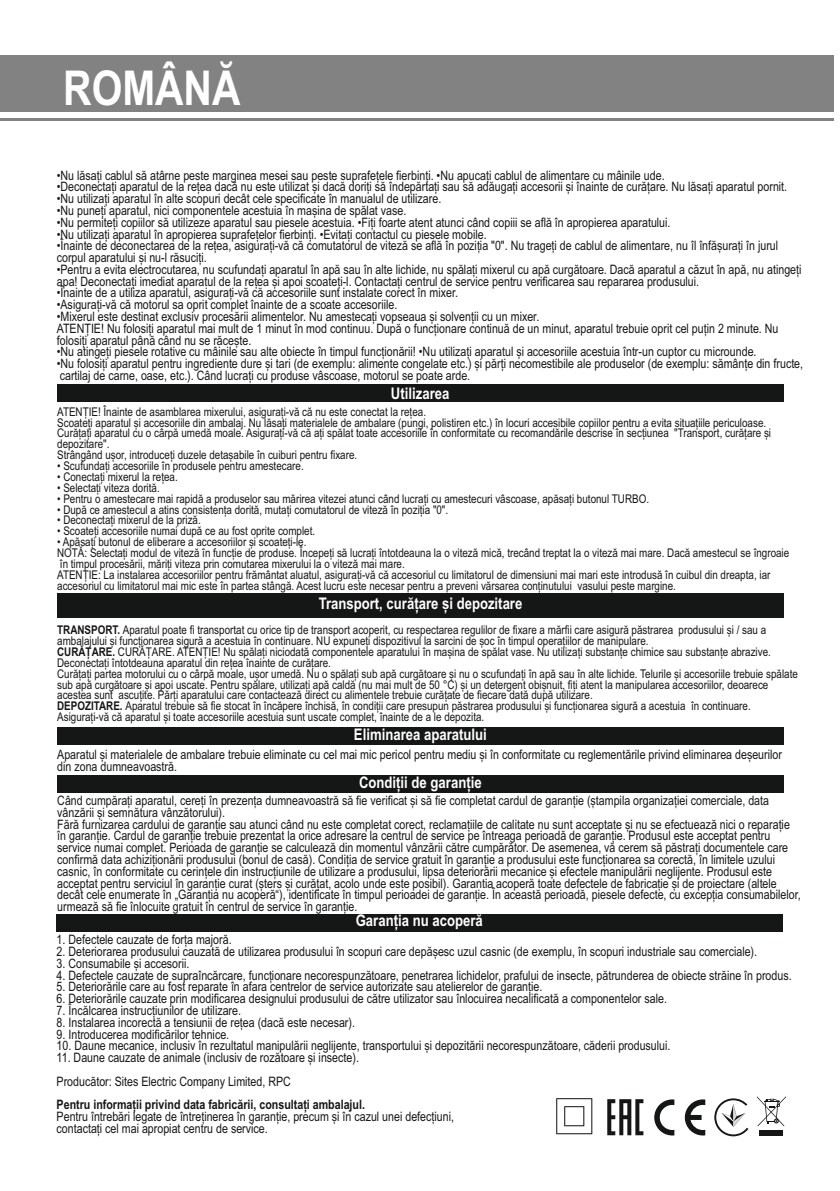
<style>
.page{position:relative;width:840px;height:1191px;background:#fff}
.page>*{position:absolute;margin:0;border:0;box-sizing:border-box;transform-origin:0 0}
.t1{font:700 48px "Arial Narrow";color:#fff}
.t2{font:700 16px "Arial Narrow";color:#fff}
.t3{font:13px/11.8px "Arial Narrow";color:#151616}
.t4{font:700 13px "Arial Narrow";color:#151616}
.t5{font:12px/10.8px "Arial Narrow";color:#151616}
.s1{font-weight:700}
</style>
<div class="page">
<div style="left:0;top:55px;width:833px;height:57px;background:#818281"></div>
<hr style="left:0;top:118px;width:833px;height:3px;background:#818281">
<div style="left:57px;top:384px;width:726px;height:17px;background:#151616"></div>
<div style="left:57px;top:593px;width:726px;height:24px;background:#151616"></div>
<div style="left:57px;top:727px;width:726px;height:17px;background:#151616"></div>
<div style="left:57px;top:776px;width:726px;height:17px;background:#151616"></div>
<div style="left:56px;top:914px;width:726px;height:17px;background:#151616"></div>
<svg style="left:654px;top:1099px;width:51px;height:36px"></svg>
<svg style="left:607px;top:1099px;width:36px;height:36px"></svg>
<svg style="left:556px;top:1098px;width:36px;height:36px"></svg>
<svg style="left:757px;top:1096px;width:28px;height:30px"></svg>
<div style="left:759px;top:1130px;width:24px;height:6px;background:#151616"></div>
<svg style="left:714px;top:1098px;width:34px;height:38px"></svg>
<h1 class="t1" style="left:61px;top:65px;width:179px">ROMÂNĂ</h1>
<h1 class="t1" style="left:54px;top:67px;width:148px">POLSKI</h1>
<p class="t3" style="left:57px;top:170px;width:609px">• Nu lăsați cablul să atârne peste marginea mesei sau peste suprafețele fierbinți. • Nu apucați cablul de alimentare cu mâinile ude.</p>
<p class="t3" style="left:57px;top:182px;width:731px">• Deconectați aparatul de la rețea dacă nu este utilizat și dacă doriți să îndepărtați sau să adăugați accesorii și înainte de curățare. Nu lăsați aparatul pornit.</p>
<p class="t3" style="left:57px;top:194px;width:386px">• Nu utilizați aparatul în alte scopuri decât cele specificate în manualul de utilizare.</p>
<p class="t3" style="left:57px;top:206px;width:351px">• Nu puneți aparatul, nici componentele acestuia în mașina de spălat vase.</p>
<p class="t3" style="left:57px;top:217px;width:615px">• Nu permiteți copiilor să utilizeze aparatul sau piesele acestuia. • Fiți foarte atent atunci când copiii se află în apropierea aparatului.</p>
<p class="t3" style="left:57px;top:229px;width:431px">• Nu utilizați aparatul în apropierea suprafețelor fierbinți. • Evitați contactul cu piesele mobile.</p>
<p class="t3" style="left:57px;top:241px;width:722px">• Înainte de deconectarea de la rețea, asigurați-vă că comutatorul de viteză se află în poziția "0". Nu trageți de cablul de alimentare, nu îl înfășurați în jurul corpul aparatului și nu-l răsuciți.</p>
<p class="t3" style="left:57px;top:264px;width:745px">• Pentru a evita electrocutarea, nu scufundați aparatul în apă sau în alte lichide, nu spălați mixerul cu apă curgătoare. Dacă aparatul a căzut în apă, nu atingeți apa! Deconectați imediat aparatul de la rețea și apoi scoateți-l. Contactați centrul de service pentru verificarea sau repararea produsului.</p>
<p class="t3" style="left:57px;top:288px;width:402px">• Înainte de a utiliza aparatul, asigurați-vă că accesoriile sunt instalate corect în mixer.</p>
<p class="t3" style="left:57px;top:300px;width:342px">• Asigurați-vă că motorul sa oprit complet înainte de a scoate accesoriile.</p>
<p class="t3" style="left:57px;top:312px;width:722px">• Mixerul este destinat exclusiv procesării alimentelor. Nu amestecați vopseaua și solvenții cu un mixer.<br>ATENȚIE! Nu folosiți aparatul mai mult de 1 minut în mod continuu. După o funcționare continuă de un minut, aparatul trebuie oprit cel puțin 2 minute. Nu folosiți aparatul până când nu se răcește.</p>
<p class="t3" style="left:57px;top:347px;width:700px">• Nu atingeți piesele rotative cu mâinile sau alte obiecte în timpul funcționării! • Nu utilizați aparatul și accesoriile acestuia într-un cuptor cu microunde.</p>
<p class="t3" style="left:57px;top:359px;width:747px">• Nu folosiți aparatul pentru ingrediente dure și tari (de exemplu: alimente congelate etc.) și părți necomestibile ale produselor (de exemplu: sămânțe din fructe, cartilaj de carne, oase, etc.). Când lucrați cu produse vâscoase, motorul se poate arde.</p>
<p class="t2" style="left:391px;top:387px;width:60px">Utilizarea</p>
<p class="t5" style="left:57px;top:407px;width:715px">ATENȚIE! Înainte de asamblarea mixerului, asigurați-vă că nu este conectat la rețea.<br>Scoateți aparatul și accesoriile din ambalaj. Nu lăsați materialele de ambalare (pungi, polistiren etc.) în locuri accesibile copiilor pentru a evita situațiile periculoase.<br>Curățați aparatul cu o cârpă umedă moale. Asigurați-vă că ați spălat toate accesoriile în conformitate cu recomandările descrise în secțiunea "Transport, curățare și depozitare".<br>Strângând ușor, introduceți duzele detașabile în cuiburi pentru fixare.</p>
<p class="t5" style="left:57px;top:461px;width:248px">• Scufundați accesoriile în produsele pentru amestecare.</p>
<p class="t5" style="left:57px;top:472px;width:122px">• Conectați mixerul la rețea.</p>
<p class="t5" style="left:57px;top:483px;width:104px">• Selectați viteza dorită.</p>
<p class="t5" style="left:57px;top:494px;width:593px">• Pentru o amestecare mai rapidă a produselor sau mărirea vitezei atunci când lucrați cu amestecuri vâscoase, apăsați butonul TURBO.</p>
<p class="t5" style="left:57px;top:505px;width:392px">• După ce amestecul a atins consistența dorită, mutați comutatorul de viteză în poziția "0".</p>
<p class="t5" style="left:57px;top:516px;width:145px">• Deconectați mixerul de la priză.</p>
<p class="t5" style="left:57px;top:527px;width:259px">• Scoateți accesoriile numai după ce au fost oprite complet.</p>
<p class="t5" style="left:57px;top:537px;width:733px">• Apăsați butonul de eliberare a accesoriilor și scoateți-le.<br>NOTĂ: Selectați modul de viteză în funcție de produse. Începeți să lucrați întotdeauna la o viteză mică, trecând treptat la o viteză mai mare. Dacă amestecul se îngroaie în timpul procesării, măriți viteza prin comutarea mixerului la o viteză mai mare.<br>ATENȚIE: La instalarea accesoriilor pentru frământat aluatul, asigurați-vă că accesoriul cu limitatorul de dimensiuni mai mari este introdusă în cuibul din dreapta, iar accesoriul cu limitatorul mai mic este în partea stângă. Acest lucru este necesar pentru a preveni vărsarea conținutului vasului peste margine.</p>
<p class="t2" style="left:318px;top:597px;width:205px">Transport, curățare și depozitare</p>
<p class="t5" style="left:57px;top:625px;width:741px"><span class="s1">TRANSPORT.</span> Aparatul poate fi transportat cu orice tip de transport acoperit, cu respectarea regulilor de fixare a mărfii care asigură păstrarea produsului și / sau a ambalajului și funcționarea sigură a acestuia în continuare. NU expuneți dispozitivul la sarcini de șoc în timpul operațiilor de manipulare.<br><span class="s1">CURĂȚARE.</span> CURĂȚARE. ATENȚIE! Nu spălați niciodată componentele aparatului în mașina de spălat vase. Nu utilizați substanțe chimice sau substanțe abrazive.<br>Deconectați întotdeauna aparatul din rețea înainte de curățare.<br>Curățați partea motorului cu o cârpă moale, ușor umedă. Nu o spălați sub apă curgătoare și nu o scufundați în apă sau în alte lichide. Telurile și accesoriile trebuie spălate sub apă curgătoare și apoi uscate. Pentru spălare, utilizați apă caldă (nu mai mult de 50 °C) și un detergent obișnuit, fiți atent la manipularea accesoriilor, deoarece acestea sunt ascuțite. Părți aparatului care contactează direct cu alimentele trebuie curățate de fiecare dată după utilizare.<br><span class="s1">DEPOZITARE.</span> Aparatul trebuie să fie stocat în încăpere închisă, în condiții care presupun păstrarea produsului și funcționarea sigură a acestuia în continuare.<br>Asigurați-vă că aparatul și toate accesoriile acestuia sunt uscate complet, înainte de a le depozita.</p>
<p class="t2" style="left:354px;top:728px;width:134px">Eliminarea aparatului</p>
<p class="t3" style="left:57px;top:750px;width:725px">Aparatul și materialele de ambalare trebuie eliminate cu cel mai mic pericol pentru mediu și în conformitate cu reglementările privind eliminarea deșeurilor din zona dumneavoastră.</p>
<p class="t2" style="left:359px;top:776px;width:124px">Condiții de garanție</p>
<p class="t3" style="left:57px;top:796px;width:744px">Când cumpărați aparatul, cereți în prezența dumneavoastră să fie verificat și să fie completat cardul de garanție (ștampila organizației comerciale, data vânzării și semnătura vânzătorului).<br>Fără furnizarea cardului de garanție sau atunci când nu este completat corect, reclamațiile de calitate nu sunt acceptate și nu se efectuează nici o reparație în garanție. Cardul de garanție trebuie prezentat la orice adresare la centrul de service pe întreaga perioadă de garanție. Produsul este acceptat pentru service numai complet. Perioada de garanție se calculează din momentul vânzării către cumpărător. De asemenea, vă cerem să păstrați documentele care confirmă data achiziționării produsului (bonul de casă). Condiția de service gratuit în garanție a produsului este funcționarea sa corectă, în limitele uzului casnic, în conformitate cu cerințele din instrucțiunile de utilizare a produsului, lipsa deteriorării mecanice și efectele manipulării neglijente. Produsul este acceptat pentru serviciul în garanție curat (șters și curățat, acolo unde este posibil). Garantia acoperă toate defectele de fabricație și de proiectare (altele decât cele enumerate în „Garanția nu acoperă“), identificate în timpul perioadei de garanție. În această perioadă, piesele defecte, cu excepția consumabilelor, urmează să fie înlocuite gratuit în centrul de service în garanție.</p>
<p class="t2" style="left:355px;top:914px;width:128px">Garanția nu acoperă</p>
<p class="t3" style="left:57px;top:935px;width:176px">1. Defectele cauzate de forța majoră.</p>
<p class="t3" style="left:57px;top:947px;width:701px">2. Deteriorarea produsului cauzată de utilizarea produsului în scopuri care depășesc uzul casnic (de exemplu, în scopuri industriale sau comerciale).</p>
<p class="t3" style="left:57px;top:958px;width:134px">3. Consumabile și accesorii.</p>
<p class="t3" style="left:57px;top:970px;width:736px">4. Defectele cauzate de supraîncărcare, funcționare necorespunzătoare, penetrarea lichidelor, prafului de insecte, pătrunderea de obiecte străine în produs.</p>
<p class="t3" style="left:57px;top:982px;width:487px">5. Deteriorările care au fost reparate în afara centrelor de service autorizate sau atelierelor de garanție.</p>
<p class="t3" style="left:57px;top:994px;width:611px">6. Deteriorările cauzate prin modificarea designului produsului de către utilizator sau înlocuirea necalificată a componentelor sale.</p>
<p class="t3" style="left:57px;top:1005px;width:186px">7. Încălcarea instrucțiunilor de utilizare.</p>
<p class="t3" style="left:57px;top:1017px;width:300px">8. Instalarea incorectă a tensiunii de rețea (dacă este necesar).</p>
<p class="t3" style="left:57px;top:1029px;width:174px">9. Introducerea modificărilor tehnice.</p>
<p class="t3" style="left:57px;top:1041px;width:615px">10. Daune mecanice, inclusiv în rezultatul manipulării neglijente, transportului și depozitării necorespunzătoare, căderii produsului.</p>
<p class="t3" style="left:57px;top:1047px;width:304px;line-height:23.6px">11. Daune cauzate de animale (inclusiv de rozătoare și insecte).<br>Producător: Sites Electric Company Limited, RPC</p>
<p class="t4" style="left:57px;top:1100px;width:310px">Pentru informații privind data fabricării, consultați ambalajul.</p>
<p class="t3" style="left:57px;top:1111px;width:399px">Pentru întrebări legate de întreținerea în garanție, precum și în cazul unei defecțiuni, contactați cel mai apropiat centru de service.</p>
</div>
